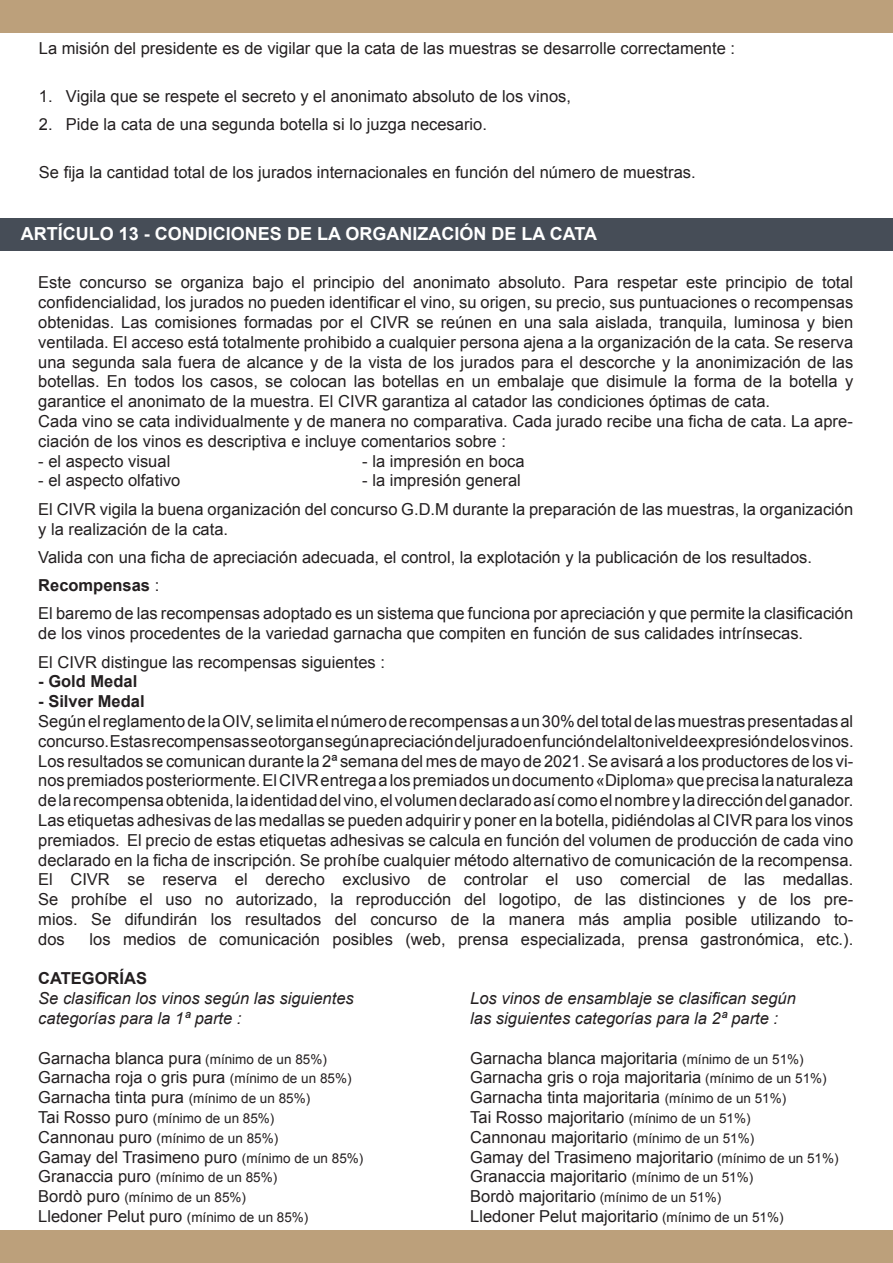
<style>
.page{position:relative;width:893px;height:1263px;background:#fff}
.page>*{position:absolute;margin:0;border:0;box-sizing:border-box;transform-origin:0 0}
.t1{font:700 18px "Arial";color:#fff}
.t2{font:16.5px/19.8px "Arial";color:#231f20}
.t3{font:italic 16.5px "Arial";color:#231f20}
.t4{font:700 16.5px "Arial";color:#231f20}
.t5{font:13.5px "Arial";color:#231f20}
.s1{font-weight:700}
.s2{font-size:13.5px}
.s3{font-size:16.5px}
</style>
<div class="page">
<div style="left:0;top:0;width:893px;height:33px;background:#bca07b"></div>
<div style="left:0;top:218px;width:893px;height:32px;background:#464d57"></div>
<div style="left:0;top:1230px;width:893px;height:33px;background:#bca07b"></div>
<p class="t2" style="left:39px;top:38px;width:698px">La misión del presidente es de vigilar que la cata de las muestras se desarrolle correctamente :</p>
<p class="t2" style="left:39px;top:86px;width:534px">1. Vigila que se respete el secreto y el anonimato absoluto de los vinos,</p>
<p class="t2" style="left:39px;top:115px;width:449px">2. Pide la cata de una segunda botella si lo juzga necesario.</p>
<p class="t2" style="left:39px;top:163px;width:658px">Se fija la cantidad total de los jurados internacionales en función del número de muestras.</p>
<p class="t1" style="left:21px;top:222px;width:578px">ARTÍCULO 13 - CONDICIONES DE LA ORGANIZACIÓN DE LA CATA</p>
<p class="t2" style="left:38px;top:273px;width:816px">Este concurso se organiza bajo el principio del anonimato absoluto. Para respetar este principio de total confidencialidad, los jurados no pueden identificar el vino, su origen, su precio, sus puntuaciones o recompensas obtenidas. Las comisiones formadas por el CIVR se reúnen en una sala aislada, tranquila, luminosa y bien ventilada. El acceso está totalmente prohibido a cualquier persona ajena a la organización de la cata. Se reserva una segunda sala fuera de alcance y de la vista de los jurados para el descorche y la anonimización de las botellas. En todos los casos, se colocan las botellas en un embalaje que disimule la forma de la botella y garantice el anonimato de la muestra. El CIVR garantiza al catador las condiciones óptimas de cata.<br>Cada vino se cata individualmente y de manera no comparativa. Cada jurado recibe una ficha de cata. La apre&shy;ciación de los vinos es descriptiva e incluye comentarios sobre :</p>
<p class="t2" style="left:38px;top:451px;width:134px">- el aspecto visual</p>
<p class="t2" style="left:362px;top:451px;width:164px">- la impresión en boca</p>
<p class="t2" style="left:38px;top:471px;width:144px">- el aspecto olfativo</p>
<p class="t2" style="left:38px;top:467px;width:816px;line-height:28.3px;text-align:center">- la impresión general<br>El CIVR vigila la buena organización del concurso G.D.M durante la preparación de las muestras, la organización</p>
<p class="t2" style="left:38px;top:515px;width:816px;line-height:28.3px">y la realización de la cata.<br>Valida con una ficha de apreciación adecuada, el control, la explotación y la publicación de los resultados.<br><span class="s1">Recompensas</span> :<br>El baremo de las recompensas adoptado es un sistema que funciona por apreciación y que permite la clasificación</p>
<p class="t2" style="left:38px;top:619px;width:766px;line-height:28.3px">de los vinos procedentes de la variedad garnacha que compiten en función de sus calidades intrínsecas.<br>El CIVR distingue las recompensas siguientes :</p>
<p class="t4" style="left:38px;top:670px;width:101px">- Gold Medal</p>
<p class="t4" style="left:38px;top:690px;width:108px">- Silver Medal</p>
<p class="t2" style="left:38px;top:711px;width:817px;text-align:justify">Según el reglamento de la OIV, se limita el número de recompensas a un 30% del total de las muestras presentadas al concurso. Estas recompensas se otorgan según apreciación del jurado en función del alto nivel de expresión de los vinos.<br>Los resultados se comunican durante la 2ª semana del mes de mayo de 2021. Se avisará a los productores de los vi&shy;nos premiados posteriormente. El CIVR entrega a los premiados un documento «Diploma» que precisa la naturaleza de la recompensa obtenida, la identidad del vino, el volumen declarado así como el nombre y la dirección del ganador.<br>Las etiquetas adhesivas de las medallas se pueden adquirir y poner en la botella, pidiéndolas al CIVR para los vinos premiados. El precio de estas etiquetas adhesivas se calcula en función del volumen de producción de cada vino declarado en la ficha de inscripción. Se prohíbe cualquier método alternativo de comunicación de la recompensa.<br>El CIVR se reserva el derecho exclusivo de controlar el uso comercial de las medallas.<br>Se prohíbe el uso no autorizado, la reproducción del logotipo, de las distinciones y de los pre&shy;mios. Se difundirán los resultados del concurso de la manera más amplia posible utilizando to&shy;dos</p>
<p class="t2" style="left:90px;top:929px;width:765px">los medios de comunicación posibles (web, prensa especializada, prensa gastronómica, etc.).</p>
<p class="t4" style="left:38px;top:968px;width:110px">CATEGORÍAS</p>
<p class="t3" style="left:38px;top:988px;width:317px">Se clasifican los vinos según las siguientes</p>
<p class="t3" style="left:470px;top:988px;width:327px">Los vinos de ensamblaje se clasifican según</p>
<p class="t3" style="left:38px;top:1007px;width:205px">categorías para la 1ª parte :</p>
<p class="t3" style="left:470px;top:1007px;width:309px">las siguientes categorías para la 2ª parte :</p>
<p class="t2" style="left:38px;top:1048px;width:290px">Garnacha blanca pura <span class="s2">(mínimo de un 85%)</span></p>
<p class="t2" style="left:470px;top:1048px;width:335px">Garnacha blanca majoritaria <span class="s2">(mínimo de un 51%)</span></p>
<p class="t2" style="left:38px;top:1068px;width:315px">Garnacha roja o gris pura <span class="s2">(mínimo de un 85%)</span></p>
<p class="t2" style="left:470px;top:1068px;width:358px">Garnacha gris o roja majoritaria <span class="s2">(mínimo de un 51%)</span></p>
<p class="t2" style="left:38px;top:1088px;width:273px">Garnacha tinta pura <span class="s2">(mínimo de un 85%)</span></p>
<p class="t2" style="left:470px;top:1088px;width:317px">Garnacha tinta majoritaria <span class="s2">(mínimo de un 51%)</span></p>
<p class="t5" style="left:38px;top:1109px;width:238px"><span class="s3">Tai Rosso puro</span> (mínimo de un 85%)</p>
<p class="t2" style="left:470px;top:1107px;width:282px">Tai Rosso majoritario <span class="s2">(mínimo de un 51%)</span></p>
<p class="t5" style="left:38px;top:1129px;width:241px"><span class="s3">Cannonau puro</span> (mínimo de un 85%)</p>
<p class="t2" style="left:470px;top:1127px;width:285px">Cannonau majoritario <span class="s2">(mínimo de un 51%)</span></p>
<p class="t2" style="left:38px;top:1147px;width:327px">Gamay del Trasimeno puro <span class="s2">(mínimo de un 85%)</span></p>
<p class="t2" style="left:470px;top:1147px;width:370px">Gamay del Trasimeno majoritario <span class="s2">(mínimo de un 51%)</span></p>
<p class="t5" style="left:38px;top:1169px;width:240px"><span class="s3">Granaccia puro</span> (mínimo de un 85%)</p>
<p class="t2" style="left:470px;top:1167px;width:284px">Granaccia majoritario <span class="s2">(mínimo de un 51%)</span></p>
<p class="t5" style="left:38px;top:1189px;width:209px"><span class="s3">Bordò puro</span> (mínimo de un 85%)</p>
<p class="t2" style="left:470px;top:1187px;width:252px">Bordò majoritario <span class="s2">(mínimo de un 51%)</span></p>
<p class="t2" style="left:38px;top:1206px;width:272px">Lledoner Pelut puro <span class="s2">(mínimo de un 85%)</span></p>
<p class="t2" style="left:470px;top:1206px;width:315px">Lledoner Pelut majoritario <span class="s2">(mínimo de un 51%)</span></p>
</div>
